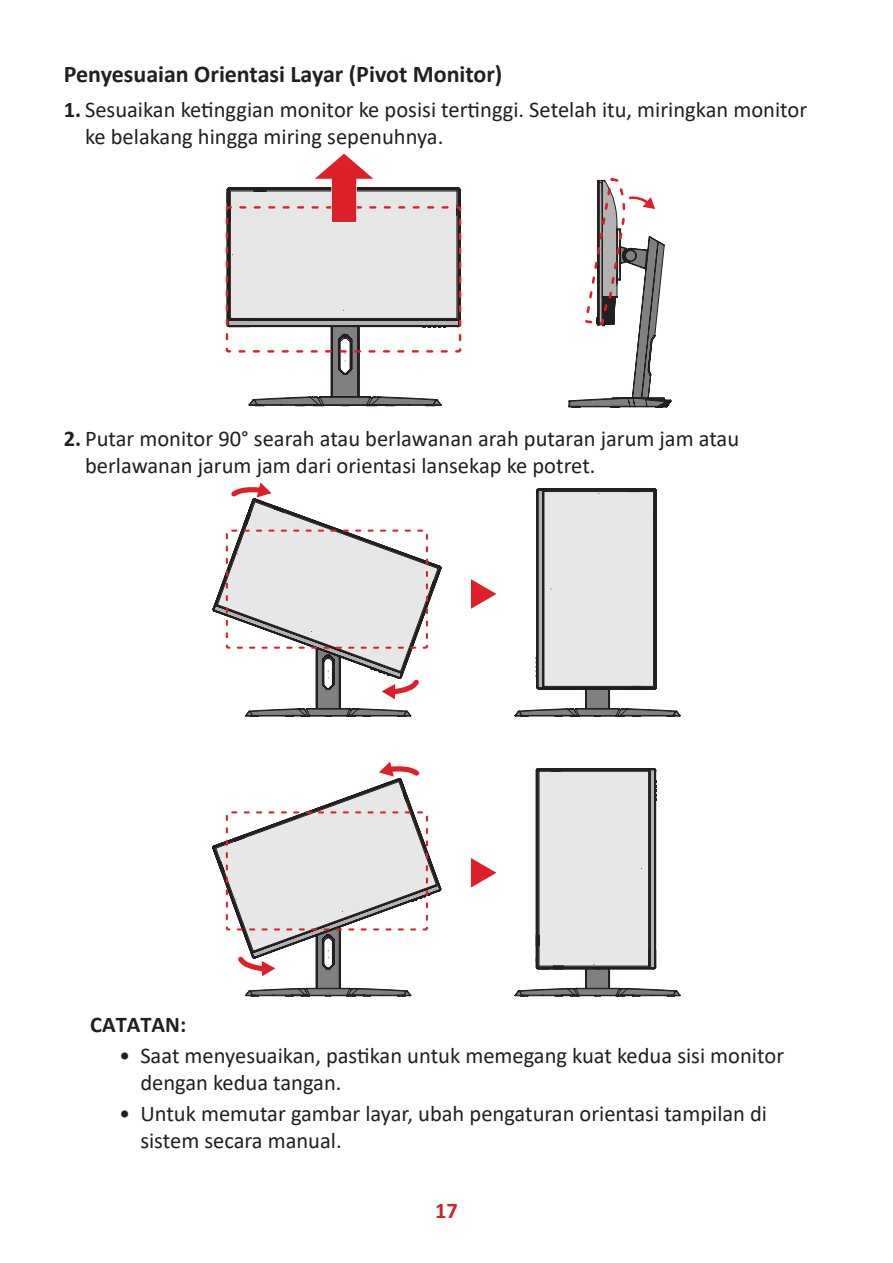
<style>
.page{position:relative;width:893px;height:1263px;background:#fff}
.page>*{position:absolute;margin:0;border:0;box-sizing:border-box;transform-origin:0 0}
.t1{font:700 24px "Calibri";color:#231f20}
.t2{font:22.5px/27px "Calibri";color:#231f20}
.t3{font:700 22.5px "Calibri";color:#231f20}
.t4{font:700 22.5px "Calibri";color:#d1232a}
.s1{font-weight:700}
</style>
<div class="page">
<svg style="left:569px;top:178px;width:102px;height:230px"></svg>
<svg style="left:227px;top:153px;width:233px;height:253px"></svg>
<svg style="left:515px;top:489px;width:165px;height:228px"></svg>
<svg style="left:515px;top:768px;width:165px;height:229px"></svg>
<svg style="left:471px;top:579px;width:25px;height:30px"></svg>
<svg style="left:471px;top:858px;width:25px;height:30px"></svg>
<svg style="left:213px;top:762px;width:228px;height:235px"></svg>
<svg style="left:213px;top:482px;width:228px;height:235px"></svg>
<p class="t1" style="left:64px;top:57px;width:440px">Penyesuaian Orientasi Layar (Pivot Monitor)</p>
<p class="t2" style="left:85px;top:96px;width:724px;text-indent:-21px"><span class="s1">1.</span> Sesuaikan ketinggian monitor ke posisi tertinggi. Setelah itu, miringkan monitor ke belakang hingga miring sepenuhnya.</p>
<p class="t2" style="left:85px;top:425px;width:656px;text-indent:-21px"><span class="s1">2.</span> Putar monitor 90° searah atau berlawanan arah putaran jarum jam atau berlawanan jarum jam dari orientasi lansekap ke potret.</p>
<p class="t3" style="left:90px;top:1008px;width:98px">CATATAN:</p>
<p class="t2" style="left:140px;top:1042px;width:645px;text-indent:-21px">• Saat menyesuaikan, pastikan untuk memegang kuat kedua sisi monitor dengan kedua tangan.</p>
<p class="t2" style="left:140px;top:1100px;width:628px;text-indent:-21px">• Untuk memutar gambar layar, ubah pengaturan orientasi tampilan di sistem secara manual.</p>
<p class="t4" style="left:435px;top:1194px;width:24px">17</p>
</div>
